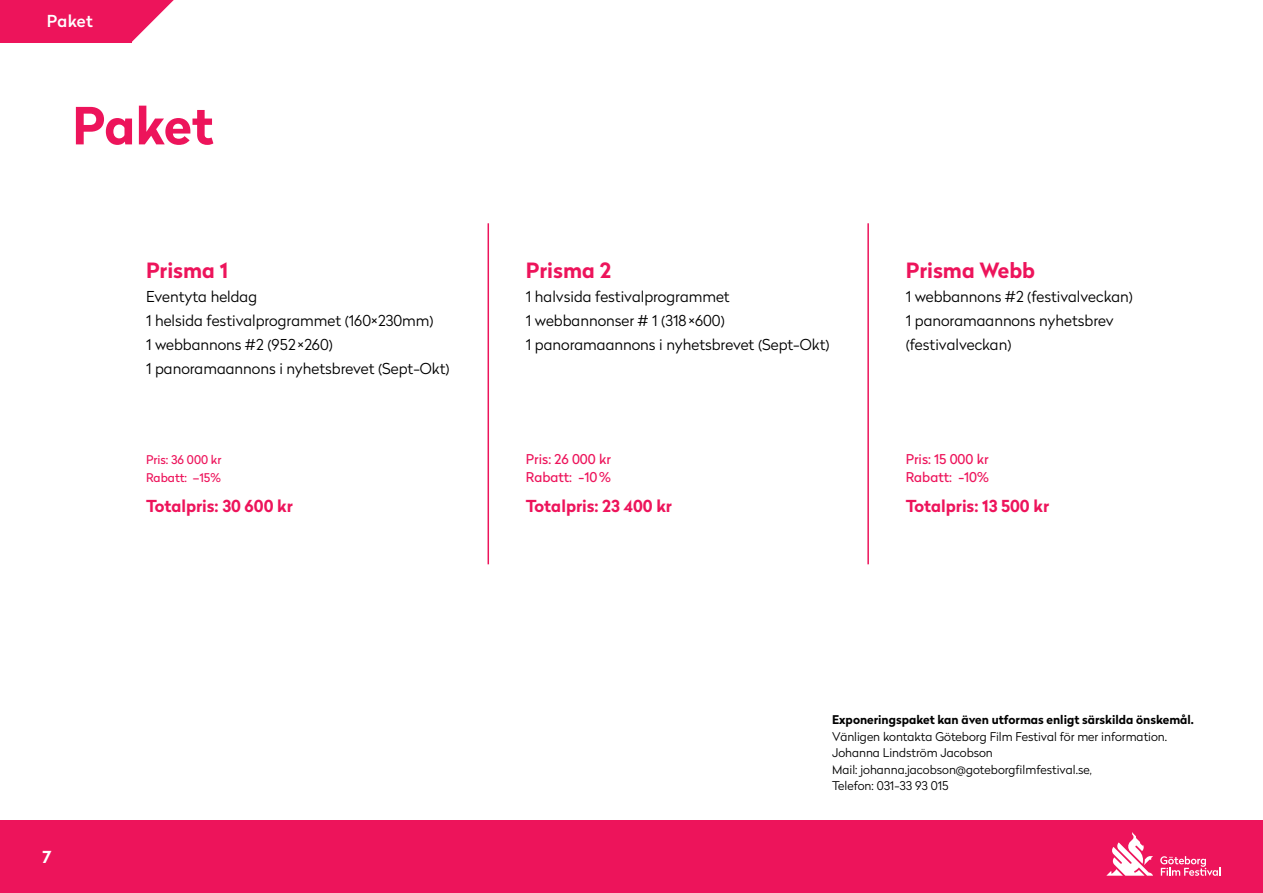
<style>
.page{position:relative;width:1263px;height:893px;background:#fff}
.page>*{position:absolute;margin:0;border:0;box-sizing:border-box;transform-origin:0 0}
.t1{font:700 51px "Radikal";letter-spacing:-.01em;color:#ed145b}
.t2{font:700 21px "Radikal";color:#ed145b}
.t3{font:700 16.5px "Radikal";color:#ed145b}
.t4{font:500 16.5px "Radikal";letter-spacing:.015em;color:#fff}
.t5{font:700 16.5px "Radikal";color:#fff}
.t6{font:300 15px/24px "Radikal";color:#000}
.t7{font:13.5px/18px "Radikal";color:#ed145b}
.t8{font:300 12px/16.5px "Radikal";color:#000}
.t9{font:700 12px "Radikal";color:#000}
.t10{font:12px/18px "Radikal";color:#ed145b}
</style>
<div class="page">
<svg style="left:131px;top:0;width:43px;height:42px"></svg>
<div style="left:0;top:821px;width:1263px;height:72px;background:#ed145b"></div>
<svg style="left:1160px;top:856px;width:60px;height:20px"></svg>
<svg style="left:1106px;top:832px;width:47px;height:44px"></svg>
<div style="left:0;top:0;width:131px;height:42px;background:#ed145b"></div>
<hr style="left:487px;top:223px;width:2px;height:341px;background:#ed145b">
<hr style="left:867px;top:223px;width:2px;height:341px;background:#ed145b">
<p class="t4" style="left:47px;top:9px;width:48px">Paket</p>
<h1 class="t1" style="left:72px;top:88px;width:143px">Paket</h1>
<h2 class="t2" style="left:146px;top:255px;width:84px">Prisma 1</h2>
<p class="t6" style="left:146px;top:284px;width:305px">Eventyta heldag<br>1 helsida festivalprogrammet (160×230mm)<br>1 webbannons #2 (952×260)<br>1 panoramaannons i nyhetsbrevet (Sept-Okt)</p>
<p class="t10" style="left:146px;top:450px;width:77px">Pris: 36 000 kr<br>Rabatt: –15%</p>
<p class="t3" style="left:146px;top:494px;width:148px">Totalpris: 30 600 kr</p>
<h2 class="t2" style="left:526px;top:255px;width:86px">Prisma 2</h2>
<p class="t6" style="left:526px;top:284px;width:305px">1 halvsida festivalprogrammet<br>1 webbannonser # 1 (318×600)<br>1 panoramaannons i nyhetsbrevet (Sept-Okt)</p>
<p class="t7" style="left:526px;top:449px;width:86px">Pris: 26 000 kr<br>Rabatt: -10%</p>
<p class="t3" style="left:526px;top:494px;width:148px">Totalpris: 23 400 kr</p>
<h2 class="t2" style="left:906px;top:255px;width:131px">Prisma Webb</h2>
<p class="t6" style="left:906px;top:284px;width:229px">1 webbannons #2 (festivalveckan)<br>1 panoramaannons nyhetsbrev (festivalveckan)</p>
<p class="t7" style="left:906px;top:449px;width:85px">Pris: 15 000 kr<br>Rabatt: -10%</p>
<p class="t3" style="left:906px;top:494px;width:145px">Totalpris: 13 500 kr</p>
<p class="t5" style="left:43px;top:845px;width:11px">7</p>
<p class="t9" style="left:832px;top:711px;width:363px">Exponeringspaket kan även utformas enligt särskilda önskemål.</p>
<p class="t8" style="left:832px;top:728px;width:337px">Vänligen kontakta Göteborg Film Festival för mer information.<br>Johanna Lindström Jacobson<br>Mail: johanna.jacobson@goteborgfilmfestival.se,<br>Telefon: 031-33 93 015</p>
</div>
